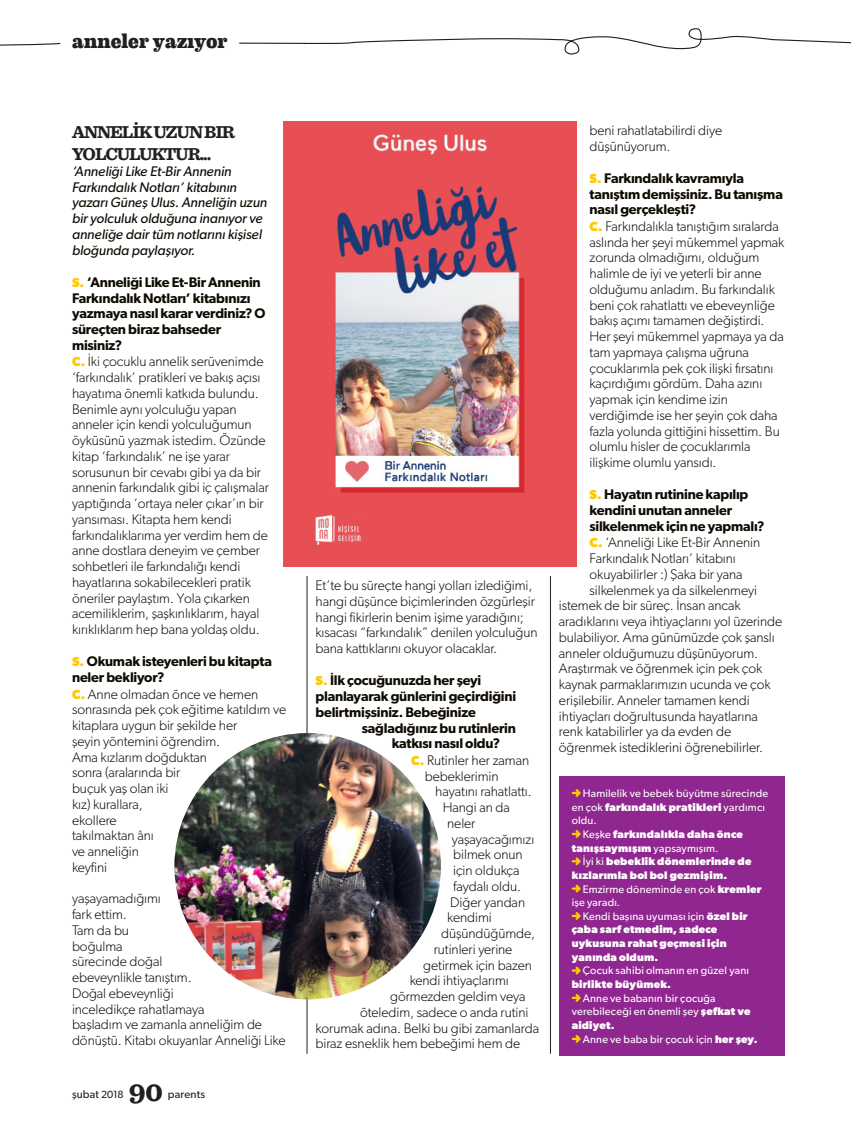
<style>
.page{position:relative;width:851px;height:1134px;background:#fff}
.page>*{position:absolute;margin:0;border:0;box-sizing:border-box;transform-origin:0 0}
.Folio_-_Left{font:700 29.25px "Sentinel";color:#231f20}
.Slug{font:800 21px "Eames Century Modern";letter-spacing:-.005em;color:#231f20}
.AnaMetin{font:700 18px/21.8px "Sentinel";letter-spacing:-.06em;color:#231f20}
.dek_13pt{font:300 13.95px/15.8px "Gibson";letter-spacing:-.005em;color:#0f0a02}
.dek_13pt-2{font:600 13.95px/15.8px "Gibson";letter-spacing:-.015em;color:#0f0a02}
.dek_13pt-3{font:italic 13.95px/15.8px "Gibson";letter-spacing:-.005em;color:#0f0a02}
.Folio_-_Left-2{font:11.25px "Gibson";letter-spacing:.01em;color:#231f20}
.Sidebar_DEK_2_-_Type{font:10.95px/13.6px "Gibson";letter-spacing:.015em;color:#fff}
.Sidebar_DEK_2_-_Type-2{font:700 10.95px/13.6px "Gibson";letter-spacing:.02em;color:#fff}
.s1{font-weight:700;font-size:13.2px;color:#ffc900}
.s2{font-size:10.5px}
.s3{font-weight:700}
.s4{font-weight:400}
</style>
<div class="page">
<hr style="left:550px;top:576px;width:1px;height:478px;background:#231f20">
<hr style="left:307px;top:576px;width:1px;height:478px;background:#231f20">
<div style="left:559px;top:776px;width:225px;height:280px;background:#90268f"></div>
<svg style="left:571px;top:789px;width:9px;height:8px"></svg>
<svg style="left:571px;top:830px;width:9px;height:8px"></svg>
<svg style="left:571px;top:857px;width:9px;height:8px"></svg>
<svg style="left:571px;top:885px;width:9px;height:8px"></svg>
<svg style="left:571px;top:912px;width:9px;height:8px"></svg>
<svg style="left:571px;top:967px;width:9px;height:8px"></svg>
<svg style="left:571px;top:994px;width:9px;height:8px"></svg>
<svg style="left:571px;top:1035px;width:9px;height:8px"></svg>
<img style="left:283px;top:122px;width:293px;height:444px">
<img style="left:174px;top:733px;width:267px;height:266px;border-radius:133px">
<svg style="left:239px;top:28px;width:611px;height:27px"></svg>
<svg style="left:0;top:42px;width:61px;height:4px"></svg>
<p class="Slug" style="left:72px;top:25px;width:157px">anneler yazıyor</p>
<p class="AnaMetin" style="left:72px;top:121px;width:164px">ANNELİK UZUN BIR<br>YOLCULUKTUR...</p>
<p class="dek_13pt-3" style="left:72px;top:163px;width:197px">‘Anneliği Like Et-Bir Annenin<br>Farkındalık Notları’ kitabının yazarı Güneş Ulus. Anneliğin uzun bir yolculuk olduğuna inanıyor ve anneliğe dair tüm notlarını kişisel bloğunda paylaşıyor.</p>
<p class="dek_13pt-2" style="left:72px;top:274px;width:195px"><span class="s1">S.</span> ‘Anneliği Like Et-Bir Annenin<br>Farkındalık Notları’ kitabınızı yazmaya nasıl karar verdiniz? O süreçten biraz bahseder misiniz?</p>
<p class="dek_13pt" style="left:72px;top:353px;width:198px"><span class="s1">C.</span> İki çocuklu annelik serüvenimde ‘farkındalık’ pratikleri ve bakış açısı hayatıma önemli katkıda bulundu.<br>Benimle aynı yolculuğu yapan anneler için kendi yolculuğumun öyküsünü yazmak istedim. Özünde kitap ‘farkındalık’ ne işe yarar sorusunun bir cevabı gibi ya da bir annenin farkındalık gibi iç çalışmalar yaptığında ‘ortaya neler çıkar’ın bir yansıması. Kitapta hem kendi farkındalıklarıma yer verdim hem de anne dostlara deneyim ve çember sohbetleri ile farkındalığı kendi hayatlarına sokabilecekleri pratik öneriler paylaştım. Yola çıkarken acemiliklerim, şaşkınlıklarım, hayal kırıklıklarım hep bana yoldaş oldu.</p>
<p class="dek_13pt-2" style="left:72px;top:653px;width:201px"><span class="s1">S.</span> Okumak isteyenleri bu kitapta neler bekliyor?</p>
<p class="dek_13pt" style="left:72px;top:686px;width:216px"><span class="s1">C.</span> Anne olmadan önce ve hemen sonrasında pek çok eğitime katıldım ve kitaplara uygun bir şekilde her<br>şeyin yöntemini öğrendim.<br>Ama kızlarım doğduktan<br>sonra (aralarında bir<br>buçuk yaş olan iki<br>kız) kurallara,<br>ekollere<br>takılmaktan ânı<br>ve anneliğin<br>keyfini</p>
<p class="dek_13pt" style="left:72px;top:890px;width:90px">yaşayamadığımı fark ettim.</p>
<p class="dek_13pt" style="left:72px;top:922px;width:215px">Tam da bu<br>boğulma<br>sürecinde doğal<br>ebeveynlikle tanıştım.<br>Doğal ebeveynliği<br>inceledikçe rahatlamaya<br>başladım ve zamanla anneliğim de dönüştü. Kitabı okuyanlar Anneliği Like</p>
<p class="Folio_-_Left-2" style="left:72px;top:1087px;width:53px">şubat <span class="s2">2018</span></p>
<p class="Folio_-_Left" style="left:129px;top:1068px;width:36px">90</p>
<p class="Folio_-_Left-2" style="left:168px;top:1087px;width:39px">parents</p>
<p class="dek_13pt" style="left:315px;top:577px;width:223px">Et’te bu süreçte hangi yolları izlediğimi, hangi düşünce biçimlerinden özgürleşir hangi fikirlerin benim işime yaradığını; kısacası “farkındalık” denilen yolculuğun bana kattıklarını okuyor olacaklar.</p>
<p class="dek_13pt-2" style="left:315px;top:672px;width:167px"><span class="s1">S.</span> İlk çocuğunuzda her şeyi</p>
<p class="dek_13pt-2" style="left:315px;top:688px;width:202px">planlayarak günlerini geçirdiğini</p>
<p class="dek_13pt-2" style="left:315px;top:704px;width:162px">belirtmişsiniz. Bebeğinize</p>
<p class="dek_13pt-2" style="left:362px;top:720px;width:156px">sağladığınız bu rutinlerin</p>
<p class="dek_13pt-2" style="left:392px;top:735px;width:110px">katkısı nasıl oldu?</p>
<p class="dek_13pt" style="left:411px;top:752px;width:119px"><span class="s1">C.</span> Rutinler her zaman</p>
<p class="dek_13pt" style="left:424px;top:768px;width:75px">bebeklerimin</p>
<p class="dek_13pt" style="left:435px;top:783px;width:98px">hayatını rahatlattı.</p>
<p class="dek_13pt" style="left:442px;top:799px;width:69px">Hangi an da</p>
<p class="dek_13pt" style="left:447px;top:815px;width:30px">neler</p>
<p class="dek_13pt" style="left:452px;top:831px;width:84px">yaşayacağımızı</p>
<p class="dek_13pt" style="left:453px;top:846px;width:71px">bilmek onun</p>
<p class="dek_13pt" style="left:453px;top:862px;width:68px">için oldukça</p>
<p class="dek_13pt" style="left:453px;top:878px;width:69px">faydalı oldu.</p>
<p class="dek_13pt" style="left:450px;top:894px;width:76px">Diğer yandan</p>
<p class="dek_13pt" style="left:447px;top:909px;width:46px">kendimi</p>
<p class="dek_13pt" style="left:441px;top:925px;width:95px">düşündüğümde,</p>
<p class="dek_13pt" style="left:434px;top:941px;width:80px">rutinleri yerine</p>
<p class="dek_13pt" style="left:423px;top:957px;width:110px">getirmek için bazen</p>
<p class="dek_13pt" style="left:410px;top:972px;width:101px">kendi ihtiyaçlarımı</p>
<p class="dek_13pt" style="left:390px;top:988px;width:137px">görmezden geldim veya</p>
<p class="dek_13pt" style="left:360px;top:1004px;width:170px">öteledim, sadece o anda rutini</p>
<p class="dek_13pt" style="left:315px;top:1020px;width:225px">korumak adına. Belki bu gibi zamanlarda</p>
<p class="dek_13pt" style="left:315px;top:1035px;width:206px">biraz esneklik hem bebeğimi hem de</p>
<p class="dek_13pt" style="left:589px;top:122px;width:134px">beni rahatlatabilirdi diye düşünüyorum.</p>
<p class="dek_13pt-2" style="left:589px;top:170px;width:195px"><span class="s1">S.</span> Farkındalık kavramıyla tanıştım demişsiniz. Bu tanışma nasıl gerçekleşti?</p>
<p class="dek_13pt" style="left:589px;top:218px;width:196px"><span class="s1">C.</span> Farkındalıkla tanıştığım sıralarda aslında her şeyi mükemmel yapmak zorunda olmadığımı, olduğum halimle de iyi ve yeterli bir anne olduğumu anladım. Bu farkındalık beni çok rahatlattı ve ebeveynliğe bakış açımı tamamen değiştirdi.<br>Her şeyi mükemmel yapmaya ya da tam yapmaya çalışma uğruna çocuklarımla pek çok ilişki fırsatını kaçırdığımı gördüm. Daha azını yapmak için kendime izin verdiğimde ise her şeyin çok daha fazla yolunda gittiğini hissettim. Bu olumlu hisler de çocuklarımla ilişkime olumlu yansıdı.</p>
<p class="dek_13pt-2" style="left:589px;top:486px;width:176px"><span class="s1">S.</span> Hayatın rutinine kapılıp kendini unutan anneler silkelenmek için ne yapmalı?</p>
<p class="dek_13pt" style="left:589px;top:534px;width:172px"><span class="s1">C.</span> ‘Anneliği Like Et-Bir Annenin</p>
<p class="dek_13pt" style="left:589px;top:550px;width:148px">Farkındalık Notları’ kitabını</p>
<p class="dek_13pt" style="left:589px;top:566px;width:154px">okuyabilirler :) Şaka bir yana</p>
<p class="dek_13pt" style="left:589px;top:582px;width:169px">silkelenmek ya da silkelenmeyi</p>
<p class="dek_13pt" style="left:559px;top:597px;width:183px">istemek de bir süreç. İnsan ancak</p>
<p class="dek_13pt" style="left:559px;top:613px;width:225px">aradıklarını veya ihtiyaçlarını yol üzerinde</p>
<p class="dek_13pt" style="left:559px;top:629px;width:217px">bulabiliyor. Ama günümüzde çok şanslı</p>
<p class="dek_13pt" style="left:559px;top:645px;width:201px">anneler olduğumuzu düşünüyorum.</p>
<p class="dek_13pt" style="left:559px;top:660px;width:205px">Araştırmak ve öğrenmek için pek çok</p>
<p class="dek_13pt" style="left:559px;top:676px;width:213px">kaynak parmaklarımızın ucunda ve çok</p>
<p class="dek_13pt" style="left:559px;top:692px;width:192px">erişilebilir. Anneler tamamen kendi</p>
<p class="dek_13pt" style="left:559px;top:708px;width:200px">ihtiyaçları doğrultusunda hayatlarına</p>
<p class="dek_13pt" style="left:559px;top:723px;width:174px">renk katabilirler ya da evden de</p>
<p class="dek_13pt" style="left:559px;top:739px;width:205px">öğrenmek istediklerini öğrenebilirler.</p>
<p class="Sidebar_DEK_2_-_Type" style="left:571px;top:786px;width:198px;text-indent:11px">Hamilelik ve bebek büyütme sürecinde en çok <span class="s3">farkındalık pratikleri</span> yardımcı oldu.</p>
<p class="Sidebar_DEK_2_-_Type-2" style="left:571px;top:827px;width:173px;text-indent:11px"><span class="s4">Keşke</span> farkındalıkla daha önce tanışsaymışım <span class="s4">yapsaymışım.</span></p>
<p class="Sidebar_DEK_2_-_Type-2" style="left:571px;top:854px;width:181px;text-indent:11px"><span class="s4">İyi ki</span> bebeklik dönemlerinde de kızlarımla bol bol gezmişim.</p>
<p class="Sidebar_DEK_2_-_Type" style="left:571px;top:882px;width:191px;text-indent:11px">Emzirme döneminde en çok <span class="s3">kremler </span>işe yaradı.</p>
<p class="Sidebar_DEK_2_-_Type-2" style="left:571px;top:909px;width:177px;text-indent:11px"><span class="s4">Kendi başına uyuması için</span> özel bir çaba sarf etmedim, sadece uykusuna rahat geçmesi için yanında oldum.</p>
<p class="Sidebar_DEK_2_-_Type" style="left:571px;top:964px;width:179px;text-indent:11px">Çocuk sahibi olmanın en güzel yanı <span class="s3">birlikte büyümek.</span></p>
<p class="Sidebar_DEK_2_-_Type" style="left:571px;top:991px;width:180px;text-indent:11px">Anne ve babanın bir çocuğa verebileceği en önemli şey <span class="s3">şefkat ve aidiyet.</span></p>
<p class="Sidebar_DEK_2_-_Type" style="left:582px;top:1032px;width:176px">Anne ve baba bir çocuk için <span class="s3">her şey.</span></p>
</div>
